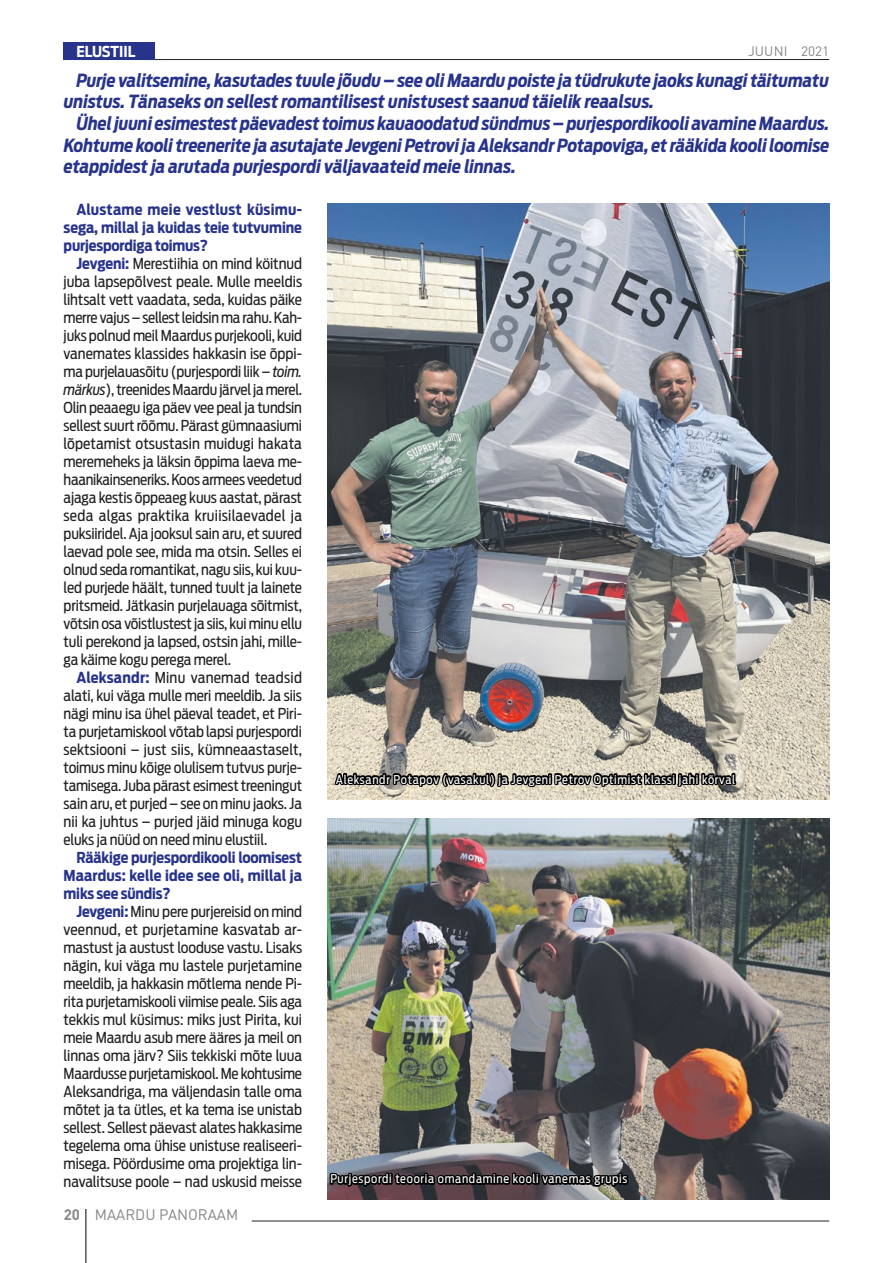
<style>
.page{position:relative;width:893px;height:1263px;background:#fff}
.page>*{position:absolute;margin:0;border:0;box-sizing:border-box;transform-origin:0 0}
.t1{font:italic 700 18px/21.6px "Ford Antenna Cond";letter-spacing:-.005em;color:#28348b}
.t2{font:15px/18px "Ford Antenna Cond";letter-spacing:-.01em;color:#212121;text-align:justify}
.t3{font:700 15px/18px "Ford Antenna Cond";letter-spacing:-.01em;color:#28348b;text-align:justify}
.t4{font:15px "DIN Pro";color:#878787}
.t5{font:700 15px "Ford Antenna Cond";color:#fff}
.t6{font:13.5px "DIN Pro";letter-spacing:.01em;color:#878787}
.t7{font:12px "Ford Antenna Cond";letter-spacing:.06em;color:#fff}
.s1{font-weight:700;color:#28348b}
.s2{font-style:italic}
.s3{font-weight:700}
</style>
<div class="page">
<hr style="left:252px;top:1221px;width:577px;height:1px;background:#212121">
<hr style="left:86px;top:1209px;width:1px;height:54px;background:#000">
<hr style="left:64px;top:59px;width:765px;height:1px;background:#212121">
<div style="left:64px;top:43px;width:91px;height:17px;background:#28348b"></div>
<img style="left:327px;top:203px;width:502px;height:596px">
<svg style="left:332px;top:766px;width:406px;height:27px;background:#8c877a"></svg>
<img style="left:327px;top:819px;width:502px;height:380px">
<svg style="left:328px;top:1171px;width:303px;height:21px;background:#362f32"></svg>
<p class="t5" style="left:76px;top:38px;width:61px">ELUSTIIL</p>
<p class="t1" style="left:64px;top:67px;width:767px;text-indent:13px">Purje valitsemine, kasutades tuule jõudu – see oli Maardu poiste ja tüdrukute jaoks kunagi täitumatu unistus. Tänaseks on sellest romantilisest unistusest saanud täielik reaalsus.</p>
<p class="t1" style="left:64px;top:110px;width:767px;text-align:justify;text-indent:13px">Ühel juuni esimestest päevadest toimus kauaoodatud sündmus – purjespordikooli avamine Maardus.<br>Kohtume kooli treenerite ja asutajate Jevgeni Petrovi ja Aleksandr Potapoviga, et rääkida kooli loomise etappidest ja arutada purjespordi väljavaateid meie linnas.</p>
<p class="t6" style="left:748px;top:42px;width:83px">JUUNI 2021</p>
<p class="t3" style="left:64px;top:199px;width:240px;text-indent:13px">Alustame meie vestlust küsimu&shy;sega, millal ja kuidas teie tutvumine purjespordiga toimus?</p>
<p class="t2" style="left:64px;top:253px;width:240px;text-indent:13px"><span class="s1">Jevgeni:</span> Merestiihia on mind köitnud juba lapsepõlvest peale. Mulle meeldis lihtsalt vett vaadata, seda, kuidas päike merre vajus – sellest leidsin ma rahu. Kah&shy;juks polnud meil Maardus purjekooli, kuid vanemates klassides hakkasin ise õppi&shy;ma purjelauasõitu (purjespordi liik – <span class="s2">toim. märkus</span>), treenides Maardu järvel ja merel.<br>Olin peaaegu iga päev vee peal ja tundsin sellest suurt rõõmu. Pärast gümnaasiumi lõpetamist otsustasin muidugi hakata meremeheks ja läksin õppima laeva me&shy;haanikainseneriks. Koos armees veedetud ajaga kestis õppeaeg kuus aastat, pärast seda algas praktika kruiisilaevadel ja puksiiridel. Aja jooksul sain aru, et suured laevad pole see, mida ma otsin. Selles ei olnud seda romantikat, nagu siis, kui kuu&shy;led purjede häält, tunned tuult ja lainete pritsmeid. Jätkasin purjelauaga sõitmist, võtsin osa võistlustest ja siis, kui minu ellu tuli perekond ja lapsed, ostsin jahi, mille&shy;ga käime kogu perega merel.</p>
<p class="t2" style="left:64px;top:667px;width:240px;text-indent:13px"><span class="s1">Aleksandr:</span> Minu vanemad teadsid alati, kui väga mulle meri meeldib. Ja siis nägi minu isa ühel päeval teadet, et Piri&shy;ta purjetamiskool võtab lapsi purjespordi sektsiooni – just siis, kümneaastaselt, toimus minu kõige olulisem tutvus purje&shy;tamisega. Juba pärast esimest treeningut sain aru, et purjed – see on minu jaoks. Ja nii ka juhtus – purjed jäid minuga kogu eluks ja nüüd on need minu elustiil.</p>
<p class="t3" style="left:64px;top:847px;width:240px;text-indent:13px">Rääkige purjespordikooli loomisest Maardus: kelle idee see oli, millal ja miks see sündis?</p>
<p class="t2" style="left:64px;top:901px;width:240px;text-indent:13px"><span class="s1">Jevgeni:</span> Minu pere purjereisid on mind veennud, et purjetamine kasvatab ar&shy;mastust ja austust looduse vastu. Lisaks nägin, kui väga mu lastele purjetamine meeldib, ja hakkasin mõtlema nende Pi&shy;rita purjetamiskooli viimise peale. Siis aga tekkis mul küsimus: miks just Pirita, kui meie Maardu asub mere ääres ja meil on linnas oma järv? Siis tekkiski mõte luua Maardusse purjetamiskool. Me kohtusime Aleksandriga, ma väljendasin talle oma mõtet ja ta ütles, et ka tema ise unistab sellest. Sellest päevast alates hakkasime tegelema oma ühise unistuse realiseeri&shy;misega. Pöördusime oma projektiga lin&shy;navalitsuse poole – nad uskusid meisse</p>
<p class="t4" style="left:64px;top:1205px;width:176px"><span class="s3">20</span> MAARDU PANORAAM</p>
<p class="t7" style="left:336px;top:769px;width:401px">Aleksandr Potapov (vasakul) ja Jevgeni Petrov Optimist klassi jahi kõrval</p>
<p class="t7" style="left:330px;top:1168px;width:299px">Purjespordi teooria omandamine kooli vanemas grupis</p>
</div>
